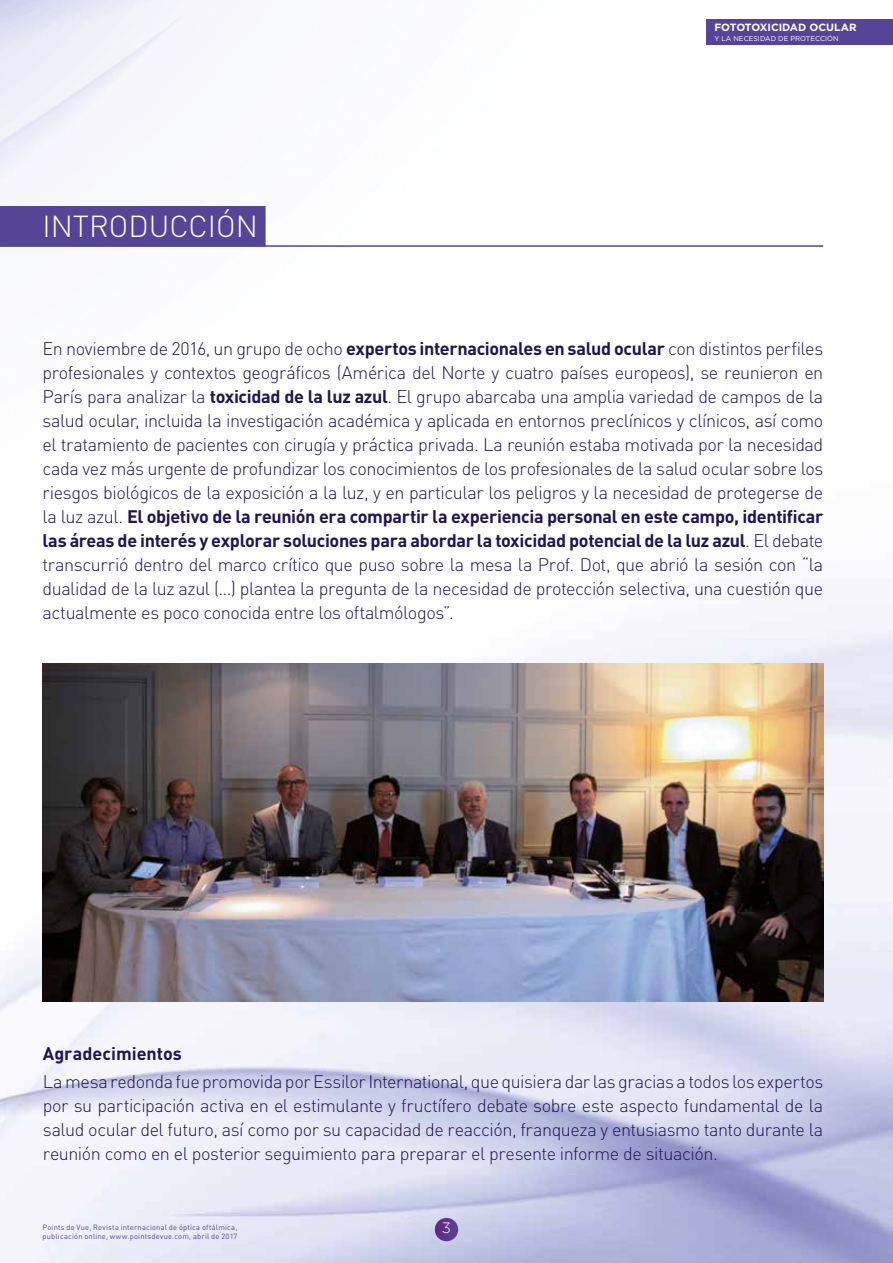
<style>
.page{position:relative;width:893px;height:1263px;background:#fff}
.page>*{position:absolute;margin:0;border:0;box-sizing:border-box;transform-origin:0 0}
.t1{font:300 30px "DIN";color:#fff}
.t2{font:300 18px/24px "DIN";letter-spacing:-.025em;color:#211452;text-align:justify}
.t3{font:700 18px "DIN";color:#211452}
.t4{font:300 15px "Gotham";color:#fff}
.t5{font:700 10.5px "Gotham";color:#fff}
.t6{font:7.5px/9px "DIN";letter-spacing:.025em;color:#554596}
.t7{font:7.05px "Gotham";color:#fff}
.s1{font-weight:700}
</style>
<div class="page">
<img style="left:0;top:604px;width:893px;height:659px">
<img style="left:43px;top:663px;width:780px;height:338px">
<svg style="left:435px;top:1218px;width:23px;height:23px"></svg>
<div style="left:706px;top:19px;width:187px;height:26px;background:#554596"></div>
<hr style="left:0;top:245px;width:823px;height:2px;background:#554596">
<div style="left:0;top:206px;width:266px;height:40px;background:#554596"></div>
<h1 class="t1" style="left:43px;top:207px;width:217px">INTRODUCCIÓN</h1>
<p class="t5" style="left:714px;top:20px;width:144px">FOTOTOXICIDAD OCULAR</p>
<p class="t7" style="left:714px;top:34px;width:126px">Y LA NECESIDAD DE PROTECCIÓN</p>
<p class="t2" style="left:43px;top:336px;width:782px">En noviembre de 2016, un grupo de ocho <span class="s1">expertos internacionales en salud ocular</span> con distintos perfiles profesionales y contextos geográficos (América del Norte y cuatro países europeos), se reunieron en París para analizar la <span class="s1">toxicidad de la luz azul</span>. El grupo abarcaba una amplia variedad de campos de la salud ocular, incluida la investigación académica y aplicada en entornos preclínicos y clínicos, así como el tratamiento de pacientes con cirugía y práctica privada. La reunión estaba motivada por la necesidad cada vez más urgente de profundizar los conocimientos de los profesionales de la salud ocular sobre los riesgos biológicos de la exposición a la luz, y en particular los peligros y la necesidad de protegerse de la luz azul. <span class="s1">El objetivo de la reunión era compartir la experiencia personal en este campo, identificar las áreas de interés y explorar soluciones para abordar la toxicidad potencial de la luz azul</span>. El debate transcurrió dentro del marco crítico que puso sobre la mesa la Prof. Dot, que abrió la sesión con “la dualidad de la luz azul (...) plantea la pregunta de la necesidad de protección selectiva, una cuestión que actualmente es poco conocida entre los oftalmólogos”.</p>
<p class="t3" style="left:43px;top:1041px;width:140px">Agradecimientos</p>
<p class="t2" style="left:43px;top:1069px;width:782px">La mesa redonda fue promovida por Essilor International, que quisiera dar las gracias a todos los expertos por su participación activa en el estimulante y fructífero debate sobre este aspecto fundamental de la salud ocular del futuro, así como por su capacidad de reacción, franqueza y entusiasmo tanto durante la reunión como en el posterior seguimiento para preparar el presente informe de situación.</p>
<p class="t6" style="left:43px;top:1222px;width:196px">Points de Vue, Revista internacional de óptica oftálmica, publicación online, www.pointsdevue.com, abril de 2017</p>
<p class="t4" style="left:442px;top:1218px;width:11px">3</p>
</div>
